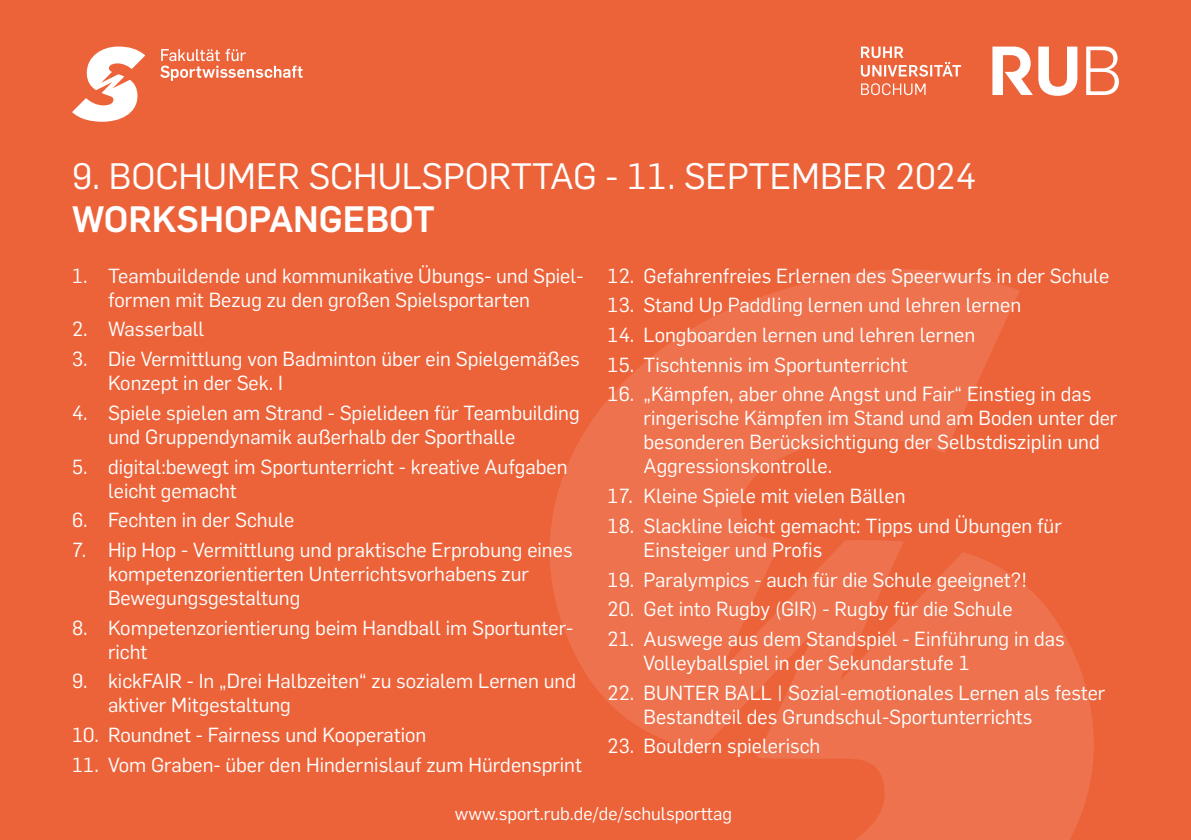
<style>
.page{position:relative;width:1191px;height:840px;background:#fff}
.page>*{position:absolute;margin:0;border:0;box-sizing:border-box;transform-origin:0 0}
.t1{font:36px "Rub Flama";color:#fff}
.t2{font:700 36px "Rub Flama";color:#fff}
.t3{font:20px/24px "Rub Flama";color:#fff}
.t4{font:18px "Rub Flama";color:#fff}
</style>
<div class="page">
<div style="left:0;top:0;width:1191px;height:839px;background:#ec633a"></div>
<svg style="left:72px;top:46px;width:73px;height:76px"></svg>
<svg style="left:160px;top:49px;width:142px;height:32px"></svg>
<svg style="left:1086px;top:46px;width:33px;height:49px"></svg>
<svg style="left:992px;top:47px;width:85px;height:49px"></svg>
<svg style="left:861px;top:83px;width:64px;height:12px"></svg>
<svg style="left:861px;top:47px;width:100px;height:30px"></svg>
<svg style="left:550px;top:269px;width:544px;height:570px;fill:#ed724d"></svg>
<h1 class="t1" style="left:72px;top:151px;width:905px">9. BOCHUMER SCHULSPORTTAG - 11. SEPTEMBER 2024</h1>
<h1 class="t2" style="left:72px;top:193px;width:364px">WORKSHOPANGEBOT</h1>
<p class="t3" style="left:108px;top:262px;width:477px;text-indent:-36px">1. Teambuildende und kommunikative Übungs- und Spiel&shy;formen mit Bezug zu den großen Spielsportarten</p>
<p class="t3" style="left:72px;top:316px;width:134px">2. Wasserball</p>
<p class="t3" style="left:108px;top:345px;width:473px;text-indent:-36px">3. Die Vermittlung von Badminton über ein Spielgemäßes<br>Konzept in der Sek. I</p>
<p class="t3" style="left:108px;top:399px;width:473px;text-indent:-36px">4. Spiele spielen am Strand - Spielideen für Teambuilding und Gruppendynamik außerhalb der Sporthalle</p>
<p class="t3" style="left:108px;top:453px;width:461px;text-indent:-36px">5. digital:bewegt im Sportunterricht - kreative Aufgaben leicht gemacht</p>
<p class="t3" style="left:72px;top:506px;width:224px">6. Fechten in der Schule</p>
<p class="t3" style="left:108px;top:536px;width:466px;text-indent:-36px">7. Hip Hop - Vermittlung und praktische Erprobung eines kompetenzorientierten Unterrichtsvorhabens zur<br>Bewegungsgestaltung</p>
<p class="t3" style="left:108px;top:614px;width:467px;text-indent:-36px">8. Kompetenzorientierung beim Handball im Sportunter&shy;richt</p>
<p class="t3" style="left:108px;top:667px;width:469px;text-indent:-36px">9. kickFAIR - In „Drei Halbzeiten“ zu sozialem Lernen und aktiver Mitgestaltung</p>
<p class="t3" style="left:72px;top:721px;width:356px">10. Roundnet - Fairness und Kooperation</p>
<p class="t3" style="left:72px;top:751px;width:511px">11. Vom Graben- über den Hindernislauf zum Hürdensprint</p>
<p class="t3" style="left:607px;top:262px;width:503px">12. Gefahrenfreies Erlernen des Speerwurfs in der Schule</p>
<p class="t3" style="left:607px;top:292px;width:415px">13. Stand Up Paddling lernen und lehren lernen</p>
<p class="t3" style="left:607px;top:321px;width:369px">14. Longboarden lernen und lehren lernen</p>
<p class="t3" style="left:607px;top:351px;width:302px">15. Tischtennis im Sportunterricht</p>
<p class="t3" style="left:643px;top:381px;width:475px;text-indent:-36px">16. „Kämpfen, aber ohne Angst und Fair“ Einstieg in das ringerische Kämpfen im Stand und am Boden unter der besonderen Berücksichtigung der Selbstdisziplin und Aggressionskontrolle.</p>
<p class="t3" style="left:607px;top:482px;width:299px">17. Kleine Spiele mit vielen Bällen</p>
<p class="t3" style="left:643px;top:512px;width:420px;text-indent:-36px">18. Slackline leicht gemacht: Tipps und Übungen für<br>Einsteiger und Profis</p>
<p class="t3" style="left:607px;top:566px;width:421px">19. Paralympics - auch für die Schule geeignet?!</p>
<p class="t3" style="left:607px;top:595px;width:406px">20. Get into Rugby (GIR) - Rugby für die Schule</p>
<p class="t3" style="left:643px;top:625px;width:423px;text-indent:-36px">21. Auswege aus dem Standspiel - Einführung in das<br>Volleyballspiel in der Sekundarstufe 1</p>
<p class="t3" style="left:643px;top:678px;width:463px;text-indent:-36px">22. BUNTER BALL | Sozial-emotionales Lernen als fester<br>Bestandteil des Grundschul-Sportunterrichts</p>
<p class="t3" style="left:607px;top:732px;width:214px">23. Bouldern spielerisch</p>
<p class="t4" style="left:455px;top:800px;width:278px">www.sport.rub.de/de/schulsporttag</p>
</div>
